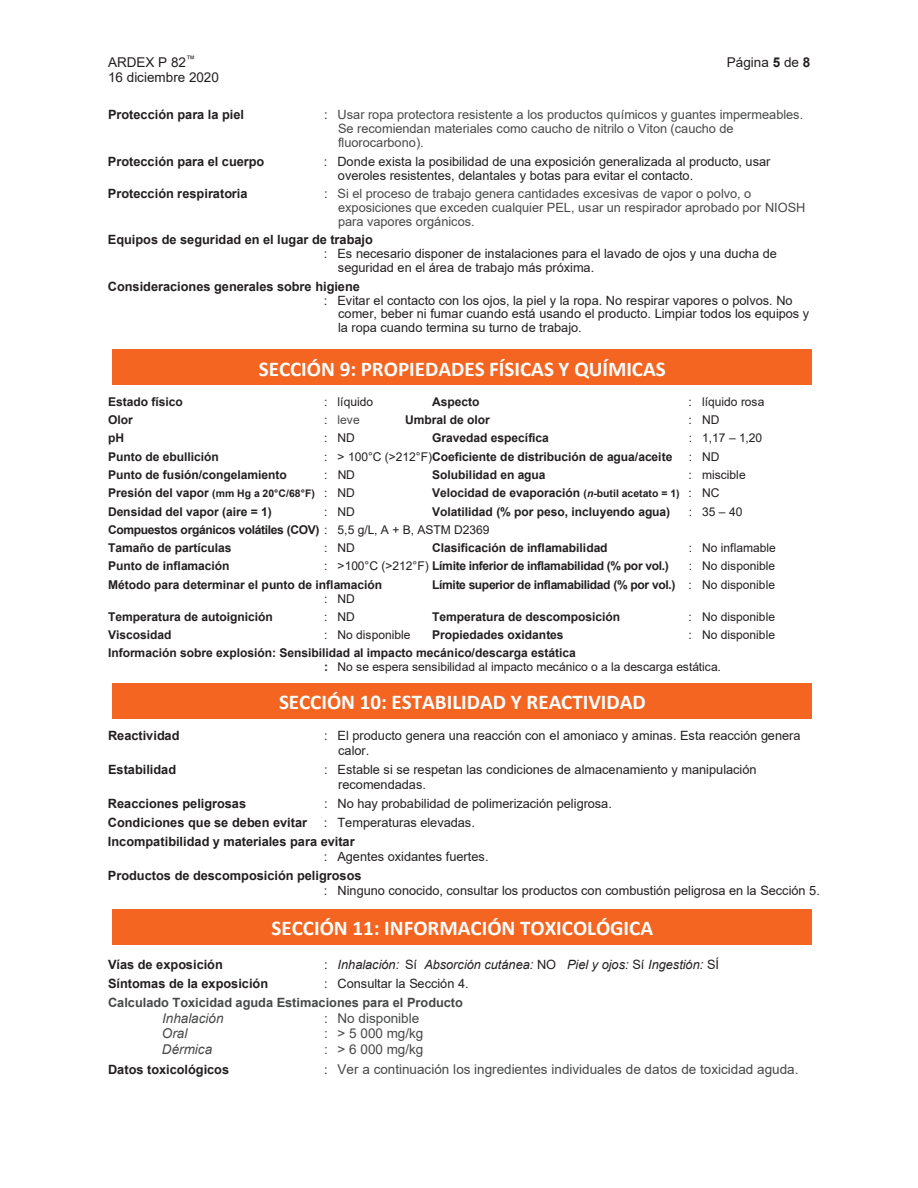
<style>
.page{position:relative;width:918px;height:1188px;background:#fff}
.page>*{position:absolute;margin:0;border:0;box-sizing:border-box;transform-origin:0 0}
.t1{font:700 21px "Calibri";color:#fff}
.t2{font:13.5px "Arial";color:#474849}
.t3{font:13.5px "Arial";color:#231f20}
.t4{font:italic 13.5px "Arial";color:#474849}
.t5{font:12.75px/14.1px "Arial";letter-spacing:-.005em;color:#231f20}
.t6{font:700 12.75px "Arial";letter-spacing:-.005em;color:#231f20}
.t7{font:12.75px/14px "Arial";letter-spacing:-.005em;color:#474849}
.t8{font:italic 12.75px "Arial";color:#231f20}
.t9{font:700 12.75px "Arial";letter-spacing:-.005em;color:#474849}
.t10{font:700 12px/13.8px "Arial";letter-spacing:-.005em;color:#231f20}
.t11{font:12px "Arial";color:#231f20}
.t12{font:700 12px "Arial";letter-spacing:-.03em;color:#231f20}
.t13{font:700 12px/18.3px "Arial";letter-spacing:-.025em;color:#231f20}
.t14{font:12px "Arial";color:#474849}
.t15{font:700 10.5px "Arial";letter-spacing:.005em;color:#231f20}
.s1{font-weight:700}
.s2{color:#231f20}
.s3{font-weight:400}
.s4{font-size:12px}
.s5{font-weight:400;font-size:12px}
.s6{font-size:10.5px}
.s7{font-style:italic;font-size:10.5px}
.s8{font-style:normal}
.s9{font-size:12.75px;color:#231f20}
</style>
<div class="page">
<div style="left:112px;top:350px;width:700px;height:36px;background:#f36521"></div>
<div style="left:112px;top:683px;width:700px;height:36px;background:#f36521"></div>
<div style="left:112px;top:909px;width:700px;height:36px;background:#f36521"></div>
<p class="t3" style="left:108px;top:53px;width:89px">ARDEX P 82<sup>™</sup></p>
<p class="t3" style="left:727px;top:53px;width:85px">Página <span class="s1">5</span> de <span class="s1">8</span></p>
<p class="t3" style="left:108px;top:68px;width:112px">16 diciembre 2020</p>
<p class="t6" style="left:108px;top:106px;width:138px">Protección para la piel</p>
<p class="t7" style="left:338px;top:108px;width:467px;text-indent:-14px"><span class="s2">:</span> Usar ropa protectora resistente a los productos químicos y guantes impermeables.<br>Se recomiendan materiales como caucho de nitrilo o Viton (caucho de fluorocarbono).</p>
<p class="t6" style="left:108px;top:152px;width:158px">Protección para el cuerpo</p>
<p class="t5" style="left:338px;top:154px;width:434px;text-indent:-14px">: Donde exista la posibilidad de una exposición generalizada al producto, usar overoles resistentes, delantales y botas para evitar el contacto.</p>
<p class="t6" style="left:108px;top:185px;width:141px">Protección respiratoria</p>
<p class="t7" style="left:338px;top:186px;width:469px;text-indent:-14px"><span class="s2">:</span> Si el proceso de trabajo genera cantidades excesivas de vapor o polvo, o exposiciones que exceden cualquier PEL, usar un respirador aprobado por NIOSH para vapores orgánicos.</p>
<p class="t6" style="left:108px;top:231px;width:267px">Equipos de seguridad en el lugar de trabajo</p>
<p class="t5" style="left:338px;top:247px;width:440px;text-indent:-14px">: Es necesario disponer de instalaciones para el lavado de ojos y una ducha de seguridad en el área de trabajo más próxima.</p>
<p class="t6" style="left:108px;top:277px;width:254px">Consideraciones generales sobre higiene</p>
<p class="t5" style="left:338px;top:293px;width:473px;text-indent:-14px">: Evitar el contacto con los ojos, la piel y la ropa. No respirar vapores o polvos. No comer, beber ni fumar cuando está usando el producto. Limpiar todos los equipos y la ropa cuando termina su turno de trabajo.</p>
<h1 class="t1" style="left:259px;top:354px;width:408px">SECCIÓN 9: PROPIEDADES FÍSICAS Y QUÍMICAS</h1>
<p class="t10" style="left:108px;top:395px;width:76px">Estado físico</p>
<p class="t11" style="left:324px;top:393px;width:51px">: líquido</p>
<p class="t10" style="left:432px;top:395px;width:49px">Aspecto</p>
<p class="t11" style="left:689px;top:393px;width:77px">: líquido rosa</p>
<p class="t10" style="left:108px;top:413px;width:26px">Olor</p>
<p class="t14" style="left:324px;top:411px;width:37px"><span class="s2">:</span> leve</p>
<p class="t10" style="left:405px;top:413px;width:86px">Umbral de olor</p>
<p class="t11" style="left:689px;top:411px;width:32px">: ND</p>
<p class="t10" style="left:108px;top:431px;width:18px">pH</p>
<p class="t11" style="left:324px;top:430px;width:32px">: ND</p>
<p class="t10" style="left:432px;top:431px;width:118px">Gravedad específica</p>
<p class="t11" style="left:689px;top:430px;width:75px">: 1,17 – 1,20</p>
<p class="t10" style="left:108px;top:450px;width:112px">Punto de ebullición</p>
<p class="t10" style="left:324px;top:450px;width:350px"><span class="s3">: &gt; 100°C (&gt;212°F)</span>Coeficiente de distribución de agua/aceite</p>
<p class="t11" style="left:689px;top:448px;width:32px">: ND</p>
<p class="t10" style="left:108px;top:468px;width:180px">Punto de fusión/congelamiento</p>
<p class="t11" style="left:324px;top:466px;width:32px">: ND</p>
<p class="t10" style="left:432px;top:468px;width:115px">Solubilidad en agua</p>
<p class="t11" style="left:689px;top:466px;width:59px">: miscible</p>
<p class="t15" style="left:108px;top:486px;width:248px"><span class="s4">Presión del vapor</span> (mm Hg a 20°C/68°F) <span class="s5">: ND</span></p>
<p class="t10" style="left:432px;top:486px;width:289px">Velocidad de evaporación <span class="s6">(</span><span class="s7">n</span><span class="s6">-butil acetato = 1)</span> <span class="s3">: NC</span></p>
<p class="t10" style="left:108px;top:505px;width:165px">Densidad del vapor (aire = 1)</p>
<p class="t11" style="left:324px;top:503px;width:32px">: ND</p>
<p class="t10" style="left:432px;top:505px;width:240px">Volatilidad (% por peso, incluyendo agua)</p>
<p class="t11" style="left:689px;top:503px;width:55px">: 35–40</p>
<p class="t13" style="left:108px;top:521px;width:383px">Compuestos orgánicos volátiles (COV) <span class="s3">: 5,5 g/L, A + B, ASTM D2369<br></span>Tamaño de partículas</p>
<p class="t11" style="left:324px;top:540px;width:32px">: ND</p>
<p class="t10" style="left:432px;top:541px;width:177px">Clasificación de inflamabilidad</p>
<p class="t11" style="left:689px;top:540px;width:89px">: No inflamable</p>
<p class="t10" style="left:108px;top:559px;width:123px">Punto de inflamación</p>
<p class="t12" style="left:324px;top:558px;width:346px"><span class="s3">: &gt;100°C (&gt;212°F)</span> Límite inferior de inflamabilidad (% por vol.)</p>
<p class="t11" style="left:689px;top:558px;width:88px">: No disponible</p>
<p class="t10" style="left:108px;top:578px;width:276px">Método para determinar el punto de inflamación</p>
<p class="t12" style="left:432px;top:576px;width:344px">Límite superior de inflamabilidad (% por vol.) <span class="s3">: No disponible</span></p>
<p class="t11" style="left:324px;top:590px;width:32px">: ND</p>
<p class="t10" style="left:108px;top:610px;width:166px">Temperatura de autoignición</p>
<p class="t11" style="left:324px;top:608px;width:32px">: ND</p>
<p class="t10" style="left:432px;top:610px;width:190px">Temperatura de descomposición</p>
<p class="t11" style="left:689px;top:608px;width:88px">: No disponible</p>
<p class="t10" style="left:108px;top:628px;width:65px">Viscosidad</p>
<p class="t11" style="left:324px;top:627px;width:88px">: No disponible</p>
<p class="t10" style="left:432px;top:628px;width:133px">Propiedades oxidantes</p>
<p class="t11" style="left:689px;top:627px;width:88px">: No disponible</p>
<p class="t10" style="left:324px;top:646px;width:398px;text-indent:-216px">Información sobre explosión: Sensibilidad al impacto mecánico/descarga estática<br>: <span class="s3">No se espera sensibilidad al impacto mecánico o a la descarga estática.</span></p>
<h1 class="t1" style="left:279px;top:687px;width:368px">SECCIÓN 10: ESTABILIDAD Y REACTIVIDAD</h1>
<p class="t6" style="left:108px;top:727px;width:73px">Reactividad</p>
<p class="t5" style="left:338px;top:729px;width:464px;line-height:14.7px;text-indent:-14px">: El producto genera una reacción con el amoniaco y aminas. Esta reacción genera calor.</p>
<p class="t6" style="left:108px;top:761px;width:70px">Estabilidad</p>
<p class="t5" style="left:338px;top:762px;width:420px;line-height:14.7px;text-indent:-14px">: Estable si se respetan las condiciones de almacenamiento y manipulación recomendadas.</p>
<p class="t6" style="left:108px;top:795px;width:140px">Reacciones peligrosas</p>
<p class="t5" style="left:324px;top:797px;width:290px">: No hay probabilidad de polimerización peligrosa.</p>
<p class="t6" style="left:108px;top:814px;width:201px">Condiciones que se deben evitar</p>
<p class="t5" style="left:324px;top:816px;width:152px">: Temperaturas elevadas.</p>
<p class="t6" style="left:108px;top:833px;width:248px">Incompatibilidad y materiales para evitar</p>
<p class="t5" style="left:324px;top:849px;width:166px">: Agentes oxidantes fuertes.</p>
<p class="t6" style="left:108px;top:867px;width:255px">Productos de descomposición peligrosos</p>
<p class="t5" style="left:324px;top:883px;width:497px">: Ninguno conocido, consultar los productos con combustión peligrosa en la Sección 5.</p>
<h1 class="t1" style="left:272px;top:913px;width:383px">SECCIÓN 11: INFORMACIÓN TOXICOLÓGICA</h1>
<p class="t6" style="left:108px;top:956px;width:116px">Vías de exposición</p>
<p class="t8" style="left:324px;top:956px;width:397px"><span class="s8">:</span> Inhalación: <span class="s8">Sí</span> Absorción cutánea: <span class="s8">NO</span> Piel y ojos: <span class="s8">Sí</span> Ingestión: <span class="s8">SÍ</span></p>
<p class="t6" style="left:108px;top:975px;width:162px">Síntomas de la exposición</p>
<p class="t5" style="left:324px;top:977px;width:146px">: Consultar la Sección 4.</p>
<p class="t9" style="left:108px;top:994px;width:357px">Calculado Toxicidad aguda Estimaciones para el Producto</p>
<p class="t4" style="left:162px;top:1009px;width:63px">Inhalación</p>
<p class="t2" style="left:324px;top:1009px;width:97px">: No disponible</p>
<p class="t4" style="left:162px;top:1025px;width:27px">Oral</p>
<p class="t2" style="left:324px;top:1024px;width:101px">: &gt; 5 000 mg/kg</p>
<p class="t4" style="left:162px;top:1040px;width:52px">Dérmica</p>
<p class="t2" style="left:324px;top:1040px;width:101px">: &gt; 6 000 mg/kg</p>
<p class="t6" style="left:108px;top:1060px;width:123px">Datos toxicológicos</p>
<p class="t2" style="left:324px;top:1060px;width:476px"><span class="s9">:</span> Ver a continuación los ingredientes individuales de datos de toxicidad aguda.</p>
</div>
